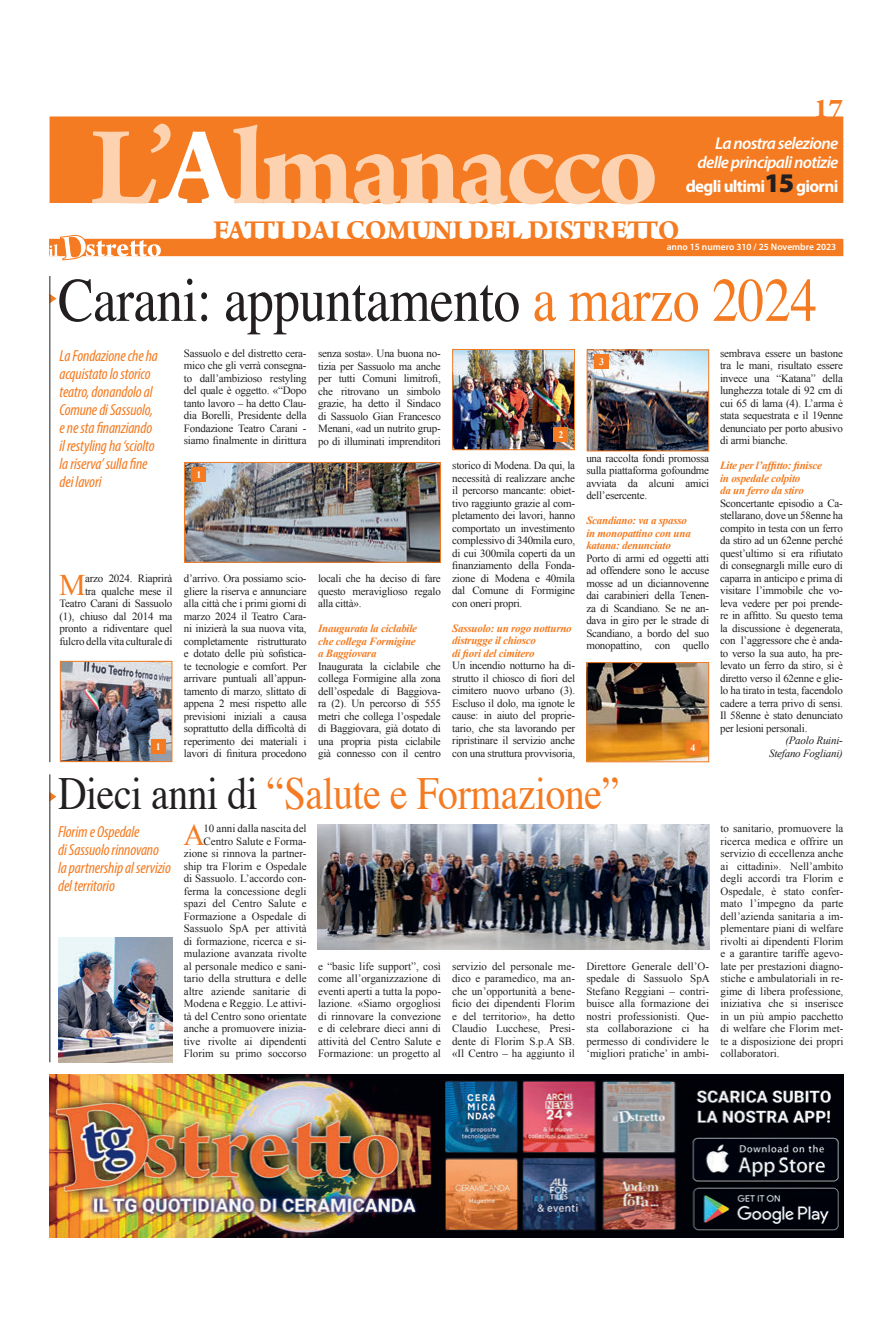
<style>
.page{position:relative;width:893px;height:1333px;background:#fff}
.page>*{position:absolute;margin:0;border:0;box-sizing:border-box;transform-origin:0 0}
.t1{font:700 118px "Arno Pro";letter-spacing:-.035em;color:#fcd2b0}
.t2{font:62px "Times";letter-spacing:-.01em;color:#231f20;scale:.86 1}
.t3{font:46px "Times";letter-spacing:-.01em;color:#f47b21;scale:.86 1}
.t4{font:29.9px "Times New Roman";color:#f47b21}
.t5{font:700 29px "Arno Pro";color:#f47b21}
.t6{font:italic 600 17.1px/18px "Myriad Pro";letter-spacing:-.04em;color:#fff;text-align:right}
.t7{font:700 17.1px "Myriad Pro";letter-spacing:-.04em;color:#fff}
.t8{font:italic condensed 16px/18px "Myriad Pro";letter-spacing:-.01em;color:#f47b21}
.t9{font:11px/12.5px "Times New Roman";letter-spacing:-.02em;color:#231f20;text-align:justify}
.t10{font:11px/12.5px "Times New Roman";color:#231f20;text-align:right}
.t11{font:italic 700 11px/12.5px "Times New Roman";letter-spacing:-.02em;color:#f47b21}
.t12{font:italic 11px/12.5px "Times New Roman";letter-spacing:-.02em;color:#231f20;text-align:right}
.t13{font:700 10px "Times New Roman";color:#fff}
.t14{font:600 9.5px "Myriad Pro";color:#fff}
.s1{color:#fff}
.s2{font-weight:900;font-size:27px;color:#231f20}
.s3{color:#f47b21}
.s4{color:#231f20}
</style>
<div class="page">
<div style="left:50px;top:116px;width:793px;height:87px;background:#f47b21"></div>
<div style="left:49px;top:239px;width:794px;height:17px;background:#f47b21"></div>
<svg style="left:49px;top:235px;width:112px;height:26px"></svg>
<svg style="left:51px;top:295px;width:5px;height:8px"></svg>
<img style="left:589px;top:351px;width:118px;height:98px">
<div style="left:587px;top:349px;width:122px;height:102px;border:1px solid #f47b21"></div>
<img style="left:454px;top:351px;width:119px;height:97px">
<div style="left:452px;top:349px;width:123px;height:101px;border:1px solid #f47b21"></div>
<img style="left:62px;top:662px;width:108px;height:98px">
<div style="left:60px;top:660px;width:112px;height:102px;border:1px solid #f47b21"></div>
<img style="left:588px;top:664px;width:119px;height:96px">
<div style="left:586px;top:662px;width:123px;height:100px;border:1px solid #f47b21"></div>
<img style="left:186px;top:464px;width:253px;height:96px">
<div style="left:184px;top:462px;width:257px;height:100px;border:1px solid #f47b21"></div>
<div style="left:594px;top:354px;width:15px;height:14px;background:#f47b21"></div>
<div style="left:554px;top:427px;width:14px;height:14px;background:#f47b21"></div>
<div style="left:151px;top:739px;width:15px;height:14px;background:#f47b21"></div>
<div style="left:686px;top:740px;width:14px;height:14px;background:#f47b21"></div>
<div style="left:192px;top:467px;width:14px;height:15px;background:#f47b21"></div>
<img style="left:50px;top:1074px;width:793px;height:163px">
<hr style="left:50px;top:276px;width:1px;height:486px;background:#231f20">
<svg style="left:51px;top:793px;width:5px;height:8px"></svg>
<hr style="left:50px;top:774px;width:1px;height:288px;background:#231f20">
<img style="left:318px;top:824px;width:391px;height:125px">
<img style="left:58px;top:937px;width:114px;height:125px">
<h1 class="t1" style="left:90px;top:99px;width:570px">L’<span class="s1">A</span>lmanacco</h1>
<h3 class="t5" style="left:814px;top:91px;width:31px">17</h3>
<h3 class="t6" style="left:698px;top:134px;width:142px">La nostra selezione delle principali notizie</h3>
<h3 class="t7" style="left:686px;top:175px;width:154px">degli ultimi<span class="s2">15</span> giorni</h3>
<h3 class="t5" style="left:213px;top:213px;width:468px">FATTI DAI COMUNI DEL DISTRETTO</h3>
<p class="t14" style="left:667px;top:241px;width:171px">anno 15 numero 310 / 25 Novembre 2023</p>
<h2 class="t2" style="left:58px;top:242px;width:884px">Carani: appuntamento <span class="s3">a marzo 2024</span></h2>
<h3 class="t8" style="left:60px;top:347px;width:100px">La Fondazione che ha acquistato lo storico teatro, donandolo al<br>Comune di Sassuolo, e ne sta finanziando il restyling ha ‘sciolto la riserva’ sulla fine dei lavori</h3>
<p class="t13" style="left:599px;top:355px;width:6px">3</p>
<p class="t9" style="left:720px;top:346px;width:124px">sembrava essere un bastone tra le mani, risultato essere invece una “Katana” della lunghezza totale di 92 cm di cui 65 di lama (4). L’arma è stata sequestrata e il 19enne denunciato per porto abusivo di armi bianche.</p>
<p class="t11" style="left:720px;top:459px;width:103px">Lite per l’affitto: finisce in ospedale colpito<br>da un ferro da stiro</p>
<p class="t9" style="left:720px;top:496px;width:124px">Sconcertante episodio a Ca&shy;stellarano, dove un 58enne ha compito in testa con un ferro da stiro ad un 62enne perché quest’ultimo si era rifiutato di consegnargli mille euro di caparra in anticipo e prima di visitare l’immobile che vo&shy;leva vedere per poi prende&shy;re in affitto. Su questo tema la discussione è degenerata, con l’aggressore che è anda&shy;to verso la sua auto, ha pre&shy;levato un ferro da stiro, si è diretto verso il 62enne e glie&shy;lo ha tirato in testa, facendolo cadere a terra privo di sensi.<br>Il 58enne è stato denunciato per lesioni personali.</p>
<p class="t12" style="left:769px;top:734px;width:75px">(Paolo Ruini-<br>Stefano Fogliani)</p>
<p class="t9" style="left:184px;top:347px;width:124px">Sassuolo e del distretto cera&shy;mico che gli verrà consegna&shy;to dall’ambizioso restyling del quale è oggetto. «“Dopo tanto lavoro – ha detto Clau&shy;dia Borelli, Presidente della Fondazione Teatro Carani - siamo finalmente in dirittura</p>
<p class="t9" style="left:318px;top:347px;width:124px">senza sosta». Una buona no&shy;tizia per Sassuolo ma anche per tutti Comuni limitrofi, che ritrovano un simbolo grazie, ha detto il Sindaco di Sassuolo Gian Francesco Menani, «ad un nutrito grup&shy;po di illuminati imprenditori</p>
<p class="t13" style="left:558px;top:427px;width:6px">2</p>
<p class="t9" style="left:586px;top:451px;width:124px">una raccolta fondi promossa sulla piattaforma gofoundme avviata da alcuni amici dell’esercente.</p>
<p class="t11" style="left:586px;top:514px;width:106px">Scandiano: va a spasso in monopattino con una katana: denunciato</p>
<p class="t9" style="left:586px;top:551px;width:124px">Porto di armi ed oggetti atti ad offendere sono le accuse mosse ad un diciannovenne dai carabinieri della Tenen&shy;za di Scandiano. Se ne an&shy;dava in giro per le strade di Scandiano, a bordo del suo monopattino, con quello</p>
<p class="t9" style="left:452px;top:459px;width:124px">storico di Modena. Da qui, la necessità di realizzare anche il percorso mancante: obiet&shy;tivo raggiunto grazie al com&shy;pletamento dei lavori, hanno comportato un investimento complessivo di 340mila euro, di cui 300mila coperti da un finanziamento della Fonda&shy;zione di Modena e 40mila dal Comune di Formigine con oneri propri.</p>
<p class="t11" style="left:452px;top:621px;width:121px">Sassuolo: un rogo notturno distrugge il chiosco<br>di fiori del cimitero</p>
<p class="t9" style="left:452px;top:659px;width:124px">Un incendio notturno ha di&shy;strutto il chiosco di fiori del cimitero nuovo urbano (3).<br>Escluso il dolo, ma ignote le cause: in aiuto del proprie&shy;tario, che sta lavorando per ripristinare il servizio anche con una struttura provvisoria,</p>
<p class="t13" style="left:196px;top:468px;width:6px">1</p>
<p class="t9" style="left:184px;top:572px;width:124px">d’arrivo. Ora possiamo scio&shy;gliere la riserva e annunciare alla città che i primi giorni di marzo 2024 il Teatro Cara&shy;ni inizierà la sua nuova vita, completamente ristrutturato e dotato delle più sofistica&shy;te tecnologie e comfort. Per arrivare puntuali all’appun&shy;tamento di marzo, slittato di appena 2 mesi rispetto alle previsioni iniziali a causa soprattutto della difficoltà di reperimento dei materiali i lavori di finitura procedono</p>
<p class="t9" style="left:318px;top:572px;width:124px">locali che ha deciso di fare questo meraviglioso regalo alla città».</p>
<p class="t11" style="left:318px;top:622px;width:101px">Inaugurata la ciclabile che collega Formigine a Baggiovara</p>
<p class="t9" style="left:318px;top:659px;width:124px">Inaugurata la ciclabile che collega Formigine alla zona dell’ospedale di Baggiova&shy;ra (2). Un percorso di 555 metri che collega l’ospedale di Baggiovara, già dotato di una propria pista ciclabile già connesso con il centro</p>
<p class="t9" style="left:60px;top:572px;width:114px;text-align:right">arzo 2024. Riaprirà<br>tra qualche mese il<br>Teatro Carani di Sassuolo (1), chiuso dal 2014 ma pronto a ridiventare quel fulcro della vita culturale di</p>
<h3 class="t4" style="left:59px;top:567px;width:28px">M</h3>
<p class="t13" style="left:156px;top:739px;width:6px">1</p>
<p class="t13" style="left:691px;top:740px;width:6px">4</p>
<h3 class="t3" style="left:58px;top:750px;width:654px"><span class="s4">Dieci anni di</span> “Salute e Formazione”</h3>
<h3 class="t8" style="left:58px;top:822px;width:114px">Florim e Ospedale<br>di Sassuolo rinnovano la partnership al servizio del territorio</h3>
<h3 class="t4" style="left:184px;top:817px;width:23px">A</h3>
<p class="t10" style="left:184px;top:822px;width:124px">10 anni dalla nascita del<br>Centro Salute e Forma&shy;zione si rinnova la partner&shy;ship tra Florim e Ospedale di Sassuolo. L’accordo con&shy;ferma la concessione degli spazi del Centro Salute e<br>Formazione a Ospedale di<br>Sassuolo SpA per attività di formazione, ricerca e si&shy;mulazione avanzata rivolte al personale medico e sani&shy;tario della struttura e delle altre aziende sanitarie di<br>Modena e Reggio. Le attivi&shy;tà del Centro sono orientate anche a promuovere inizia&shy;tive rivolte ai dipendenti<br>Florim su primo soccorso</p>
<p class="t9" style="left:318px;top:959px;width:124px">e “basic life support”, così come all’organizzazione di eventi aperti a tutta la popo&shy;lazione. «Siamo orgogliosi di rinnovare la convezione e di celebrare dieci anni di attività del Centro Salute e Formazione: un progetto al</p>
<p class="t9" style="left:452px;top:959px;width:124px">servizio del personale me&shy;dico e paramedico, ma an&shy;che un’opportunità a bene&shy;ficio dei dipendenti Florim e del territorio», ha detto Claudio Lucchese, Presi&shy;dente di Florim S.p.A SB. «Il Centro – ha aggiunto il</p>
<p class="t9" style="left:586px;top:959px;width:125px">Direttore Generale dell’O&shy;spedale di Sassuolo SpA Stefano Reggiani – contri&shy;buisce alla formazione dei nostri professionisti. Que&shy;sta collaborazione ci ha permesso di condividere le ‘migliori pratiche’ in ambi-</p>
<p class="t9" style="left:720px;top:822px;width:124px">to sanitario, promuovere la ricerca medica e offrire un servizio di eccellenza anche ai cittadini». Nell’ambito degli accordi tra Florim e Ospedale, è stato confer&shy;mato l’impegno da parte dell’azienda sanitaria a im&shy;plementare piani di welfare rivolti ai dipendenti Florim e a garantire tariffe agevo&shy;late per prestazioni diagno&shy;stiche e ambulatoriali in re&shy;gime di libera professione, iniziativa che si inserisce in un più ampio pacchetto di welfare che Florim met&shy;te a disposizione dei propri collaboratori.</p>
</div>
